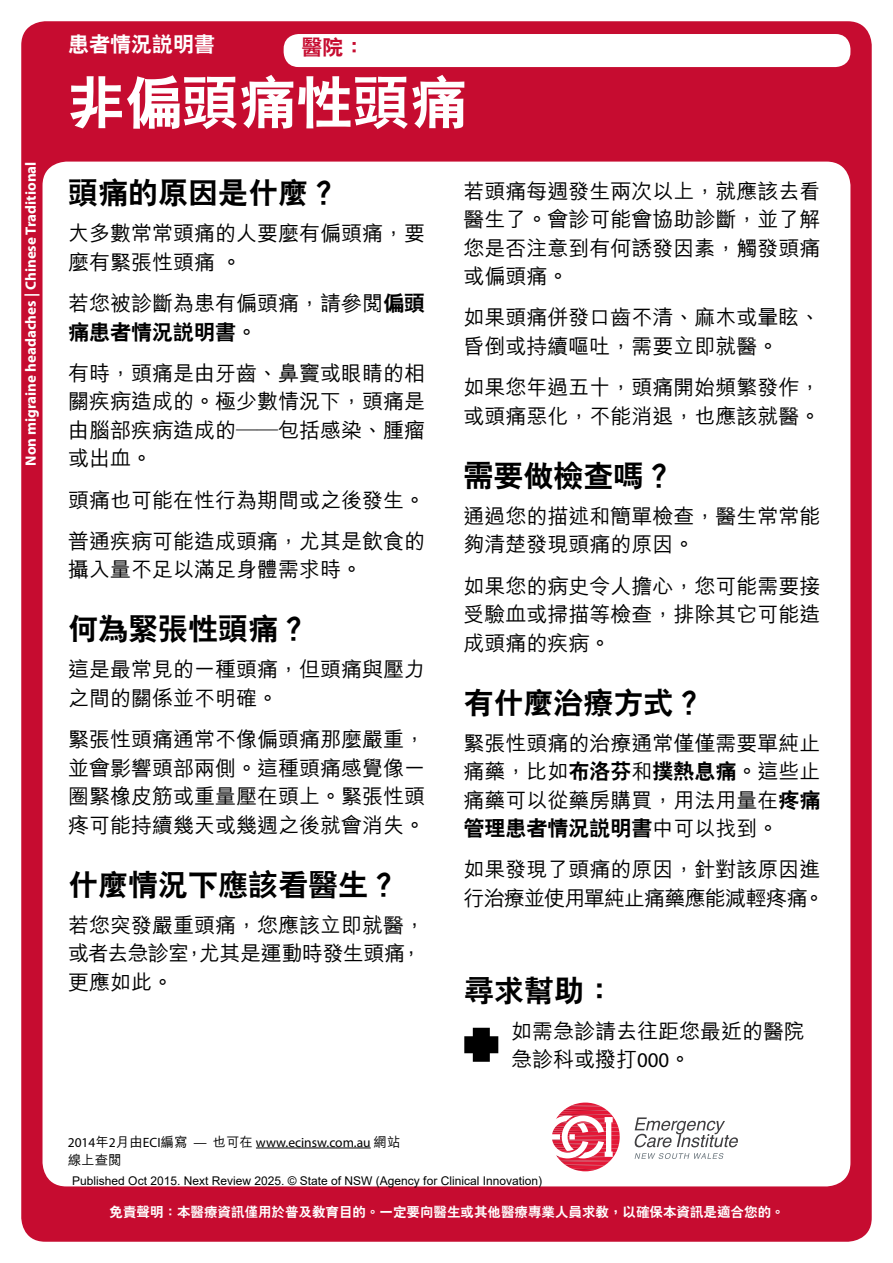
<style>
.page{position:relative;width:893px;height:1263px;background:#fff}
.page>*{position:absolute;margin:0;border:0;box-sizing:border-box;transform-origin:0 0}
.t1{font:800 57px "C Hei 2";color:#fff}
.t2{font:800 30px "C Hei 2";color:#000}
.t3{font:500 21px/28.5px "M Hei";color:#000}
.t4{font:800 21px "C Hei 2";color:#000}
.t5{font:500 21px "M Hei";letter-spacing:-.035em;color:#000}
.t6{font:500 21px/28.5px "M Hei";letter-spacing:-.03em;color:#000}
.t7{font:800 21px "C Hei 2";color:#fff}
.t8{font:800 21px "C Hei 2";color:#c60c30}
.t9{font:700 15px "Myriad Pro";color:#fff}
.t10{font:800 13.5px "C Hei 2";color:#fff}
.t11{font:13.5px "Myriad Pro";color:#000}
.t12{font:500 13.5px "M Hei";color:#000}
.t13{font:12px "Arial";color:#000}
.s1{font-family:"C Hei 2";font-weight:800}
.s2{font-family:"M Hei";font-weight:500}
.s3{font-family:"Myriad Pro";font-weight:400}
</style>
<div class="page">
<div style="left:21px;top:21px;width:851px;height:1221px;background:#c60c30;border-radius:24px"></div>
<div style="left:43px;top:162px;width:807px;height:1024px;background:#fff;border-radius:24px"></div>
<div style="left:284px;top:34px;width:566px;height:33px;background:#fff;border-radius:15px"></div>
<hr style="left:256px;top:1147px;width:115px;height:1px;background:#000">
<svg style="left:464px;top:1028px;width:34px;height:34px"></svg>
<svg style="left:634px;top:1117px;width:104px;height:30px"></svg>
<svg style="left:635px;top:1153px;width:88px;height:6px"></svg>
<svg style="left:552px;top:1102px;width:68px;height:69px"></svg>
<p class="t9" style="left:21px;top:466px;width:306px;rotate:-90deg">Non migraine headaches | Chinese Traditional</p>
<p class="t7" style="left:68px;top:33px;width:149px">患者情況說明書</p>
<p class="t8" style="left:301px;top:36px;width:64px">醫院：</p>
<h1 class="t1" style="left:68px;top:73px;width:401px">非偏頭痛性頭痛</h1>
<h2 class="t2" style="left:68px;top:177px;width:272px">頭痛的原因是什麼?</h2>
<p class="t3" style="left:68px;top:220px;width:359px">大多數常常頭痛的人要麼有偏頭痛，要麼有緊張性頭痛。</p>
<p class="t3" style="left:68px;top:290px;width:359px">若您被診斷為患有偏頭痛，請參閱<span class="s1">偏頭</span></p>
<p class="t4" style="left:68px;top:321px;width:191px">痛患者情況說明書<span class="s2">。</span></p>
<p class="t3" style="left:68px;top:359px;width:359px;text-align:justify">有時，頭痛是由牙齒、鼻竇或眼睛的相關疾病造成的。極少數情況下，頭痛是由腦部疾病造成的——包括感染、腫瘤或出血。</p>
<p class="t3" style="left:68px;top:480px;width:359px;line-height:41.2px">頭痛也可能在性行為期間或之後發生。普通疾病可能造成頭痛，尤其是飲食的</p>
<p class="t3" style="left:68px;top:556px;width:296px">攝入量不足以滿足身體需求時。</p>
<h2 class="t2" style="left:68px;top:613px;width:242px">何為緊張性頭痛?</h2>
<p class="t3" style="left:68px;top:656px;width:359px">這是最常見的一種頭痛，但頭痛與壓力之間的關係並不明確。</p>
<p class="t3" style="left:68px;top:726px;width:359px;text-align:justify">緊張性頭痛通常不像偏頭痛那麼嚴重，並會影響頭部兩側。這種頭痛感覺像一圈緊橡皮筋或重量壓在頭上。緊張性頭疼可能持續幾天或幾週之後就會消失。</p>
<h2 class="t2" style="left:68px;top:869px;width:332px">什麼情況下應該看醫生?</h2>
<p class="t3" style="left:68px;top:911px;width:359px;text-align:right">若您突發嚴重頭痛，您應該立即就醫，，</p>
<p class="t6" style="left:68px;top:940px;width:123px">或者去急診室更應如此。</p>
<p class="t3" style="left:199px;top:940px;width:208px">尤其是運動時發生頭痛</p>
<p class="t3" style="left:184px;top:940px;width:22px">，</p>
<p class="t11" style="left:68px;top:1134px;width:334px">2014<span class="s2">年</span>2<span class="s2">月由</span>ECI<span class="s2">編寫</span> — <span class="s2">也可在</span> www.ecinsw.com.au <span class="s2">網站</span></p>
<p class="t12" style="left:68px;top:1152px;width:55px">線上查閱</p>
<p class="t3" style="left:463px;top:177px;width:358px;text-align:justify">若頭痛每週發生兩次以上，就應該去看醫生了。會診可能會協助診斷，並了解您是否注意到有何誘發因素，觸發頭痛或偏頭痛。</p>
<p class="t3" style="left:463px;top:304px;width:358px">如果頭痛併發口齒不清、麻木或暈眩、昏倒或持續嘔吐，需要立即就醫。</p>
<p class="t3" style="left:463px;top:374px;width:358px">如果您年過五十，頭痛開始頻繁發作，或頭痛惡化，不能消退，也應該就醫。</p>
<h2 class="t2" style="left:463px;top:460px;width:211px">需要做檢查嗎?</h2>
<p class="t3" style="left:463px;top:502px;width:359px">通過您的描述和簡單檢查，醫生常常能夠清楚發現頭痛的原因。</p>
<p class="t3" style="left:463px;top:572px;width:359px;text-align:justify">如果您的病史令人擔心，您可能需要接受驗血或掃描等檢查，排除其它可能造成頭痛的疾病。</p>
<h2 class="t2" style="left:463px;top:687px;width:241px">有什麼治療方式?</h2>
<p class="t3" style="left:463px;top:729px;width:359px;text-align:justify">緊張性頭痛的治療通常僅僅需要單純止痛藥，比如<span class="s1">布洛芬</span>和<span class="s1">撲熱息痛</span>。這些止痛藥可以從藥房購買，用法用量在<span class="s1">疼痛</span></p>
<p class="t4" style="left:463px;top:817px;width:317px">管理患者情況說明書<span class="s2">中可以找到。</span></p>
<p class="t3" style="left:463px;top:856px;width:362px;text-align:right">如果發現了頭痛的原因，針對該原因進。</p>
<p class="t5" style="left:463px;top:887px;width:346px">行治療並使用單純止痛藥應能減輕疼痛</p>
<h2 class="t2" style="left:464px;top:974px;width:151px">尋求幫助：</h2>
<p class="t3" style="left:511px;top:1017px;width:296px">如需急診請去往距您最近的醫院急診科或撥打<span class="s3">000</span>。</p>
<p class="t13" style="left:72px;top:1173px;width:471px">Published Oct 2015. Next Review 2025. © State of NSW (Agency for Clinical Innovation(</p>
<p class="t10" style="left:110px;top:1205px;width:676px">免責聲明：本醫療資訊僅用於普及教育目的。一定要向醫生或其他醫療專業人員求教，以確保本資訊是適合您的。</p>
</div>
